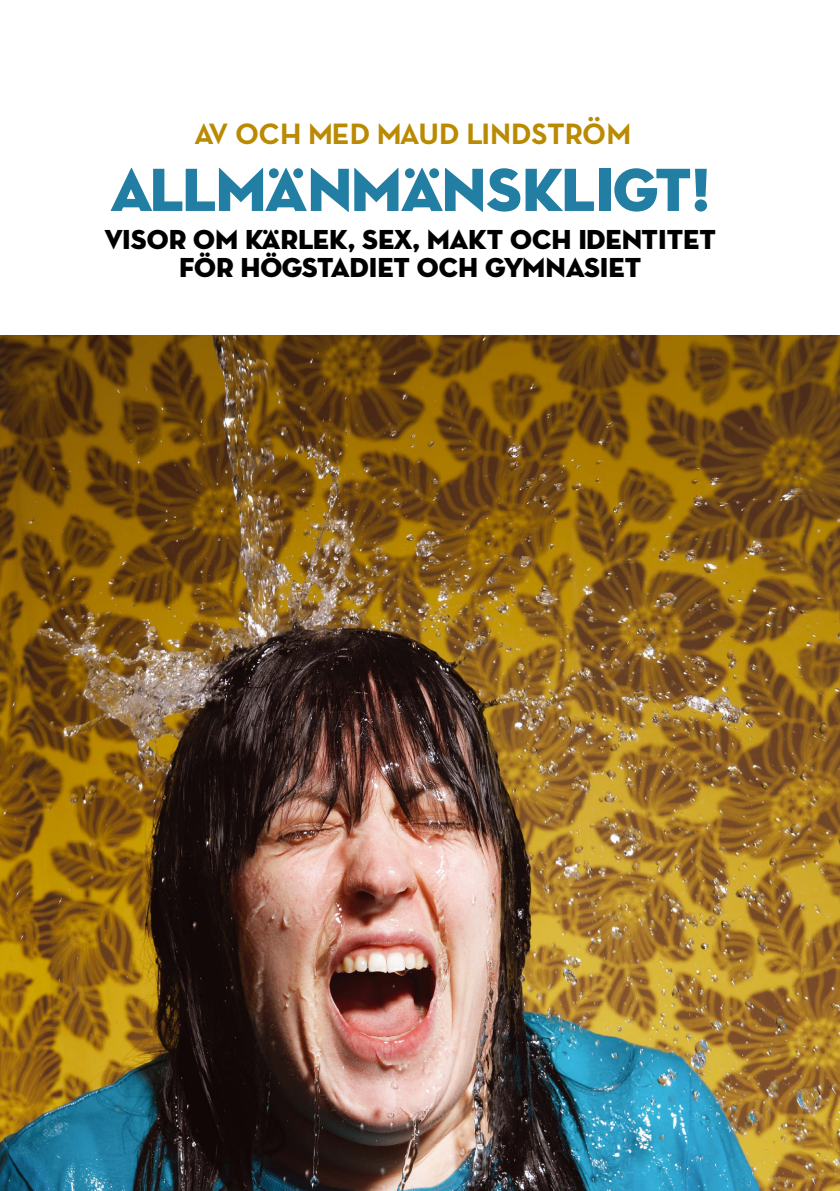
<style>
.page{position:relative;width:840px;height:1191px;background:#fff}
.page>*{position:absolute;margin:0;border:0;box-sizing:border-box;transform-origin:0 0}
.No_Spacing{font:62px "Neutra Disp Titling";letter-spacing:-.03em;color:#227ea3}
.t1{font:700 30px "Neutra Text";letter-spacing:-.015em;color:#ba8a02}
.No_Spacing-2{font:28px/28px "Neutra Disp Titling";color:#000;text-align:center}
</style>
<div class="page">
<img style="left:0;top:335px;width:839px;height:856px">
<p class="t1" style="left:194px;top:115px;width:438px">AV OCH MED MAUD LINDSTRÖM</p>
<p class="No_Spacing" style="left:110px;top:151px;width:601px">ALLMÄNMÄNSKLIGT!</p>
<p class="No_Spacing-2" style="left:105px;top:225px;width:612px">VISOR OM KÄRLEK, SEX, MAKT OCH IDENTITET<br>FÖR HÖGSTADIET OCH GYMNASIET</p>
</div>
